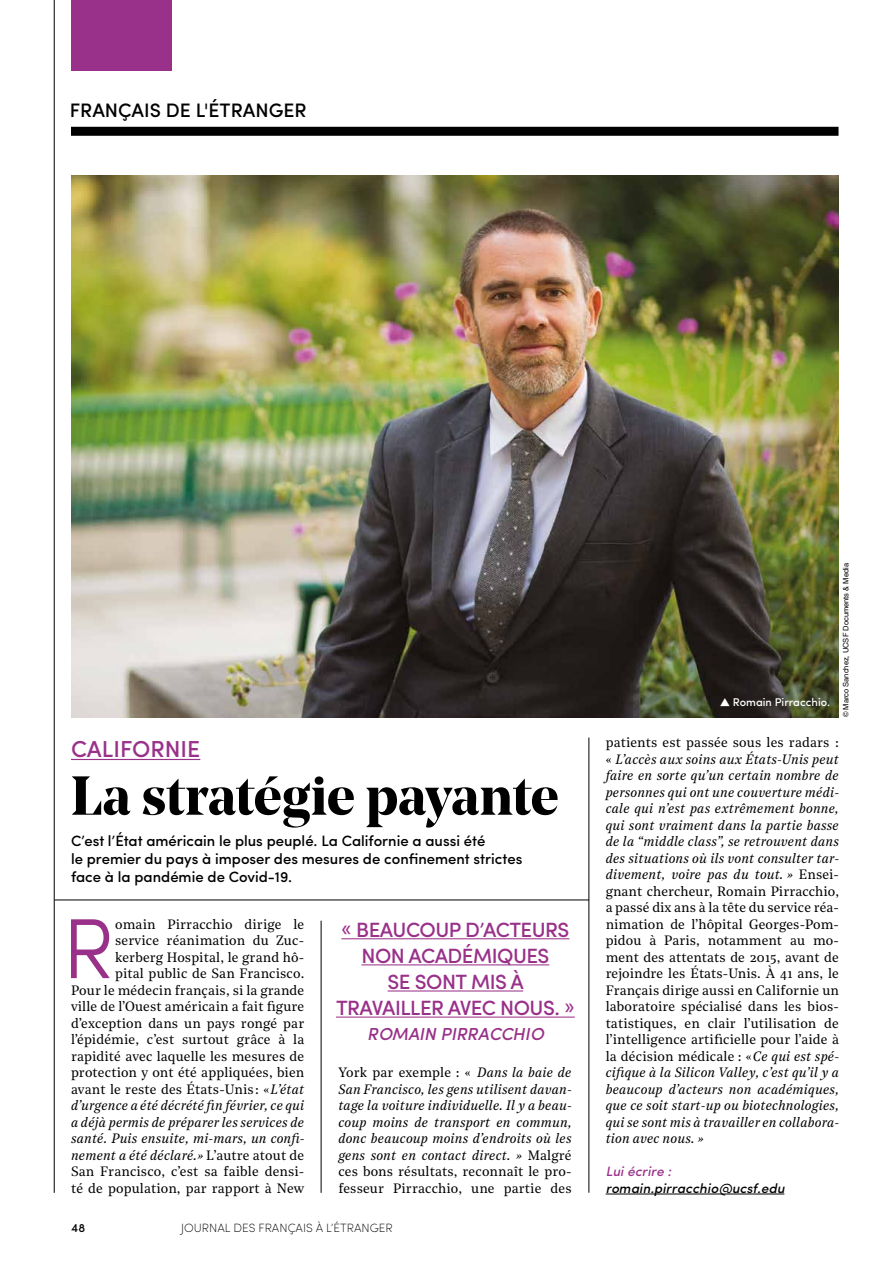
<style>
.page{position:relative;width:893px;height:1263px;background:#fff}
.page>*{position:absolute;margin:0;border:0;box-sizing:border-box;transform-origin:0 0}
.t1{font:300 85.35px "Sofia Pro";color:#993089}
.t2{font:700 54.6px "Noe Display";color:#000}
.t3{font:500 23.1px "Sofia Pro";color:#993089}
.t4{font:500 20.7px/26.1px "Sofia Pro";letter-spacing:-.025em;color:#993089;text-align:center}
.t5{font:500 19.5px "Sofia Pro";color:#000}
.t6{font:italic 500 17.4px "Sofia Pro";color:#993089}
.t7{font:500 15px/18px "Sofia Pro";color:#000}
.t8{font:italic 13.5px/16.5px "Noe Text";letter-spacing:.01em;color:#000;text-align:justify}
.t9{font:13.5px/16.5px "Noe Text";letter-spacing:.01em;color:#000;text-align:right}
.t10{font:italic 500 13.5px "Sofia Pro";letter-spacing:.01em;color:#000}
.t11{font:italic 500 13.5px "Sofia Pro";letter-spacing:.01em;color:#993089}
.t12{font:200 12px "Sofia Pro";color:#000}
.t13{font:500 12px "Sofia Pro";color:#000}
.t14{font:500 11.25px "Sofia Pro";color:#fff}
.t15{font:7.5px "Helvetica";color:#000}
.s1{font-style:italic}
.s2{font-style:normal}
</style>
<div class="page">
<hr style="left:54px;top:0;width:1px;height:1193px;background:#000">
<div style="left:71px;top:127px;width:767px;height:9px;background:#000"></div>
<div style="left:71px;top:0;width:100px;height:70px;background:#993089"></div>
<hr style="left:589px;top:737px;width:1px;height:456px;background:#000">
<hr style="left:321px;top:921px;width:1px;height:272px;background:#000">
<hr style="left:606px;top:1194px;width:178px;height:1px;background:#000">
<hr style="left:54px;top:900px;width:535px;height:1px;background:#000">
<hr style="left:71px;top:759px;width:129px;height:1px;background:#993089">
<hr style="left:341px;top:938px;width:228px;height:1px;background:#993089">
<hr style="left:361px;top:964px;width:188px;height:1px;background:#993089">
<hr style="left:388px;top:990px;width:135px;height:1px;background:#993089">
<hr style="left:336px;top:1016px;width:239px;height:1px;background:#993089">
<img style="left:71px;top:175px;width:768px;height:542px">
<svg style="left:720px;top:698px;width:10px;height:8px"></svg>
<h3 class="t5" style="left:70px;top:95px;width:238px">FRANÇAIS DE L'ÉTRANGER</h3>
<h3 class="t3" style="left:71px;top:732px;width:131px">CALIFORNIE</h3>
<h2 class="t2" style="left:71px;top:760px;width:489px">La stratégie payante</h2>
<p class="t7" style="left:71px;top:831px;width:453px">C’est l’État américain le plus peuplé. La Californie a aussi été<br>le premier du pays à imposer des mesures de confinement strictes face à la pandémie de Covid-19.</p>
<p class="t9" style="left:71px;top:915px;width:235px">omain Pirracchio dirige le service réanimation du Zuc&shy;kerberg Hospital, le grand hô-<br>pital public de San Francisco.<br>Pour le médecin français, si la grande ville de l’Ouest américain a fait figure d’exception dans un pays rongé par l’épidémie, c’est surtout grâce à la rapidité avec laquelle les mesures de protection y ont été appliquées, bien avant le reste des États-Unis : « <span class="s1">L’état d’urgence a été décrété fin février, ce qui a déjà permis de préparer les services de santé. Puis ensuite, mi-mars, un confi&shy;nement a été déclaré. »</span> L’autre atout de San Francisco, c’est sa faible densi&shy;té de population, par rapport à New</p>
<h1 class="t1" style="left:62px;top:885px;width:53px">R</h1>
<h3 class="t4" style="left:336px;top:915px;width:240px">« BEAUCOUP D’ACTEURS<br>NON ACADÉMIQUES<br>SE SONT MIS À<br>TRAVAILLER AVEC NOUS. »</h3>
<p class="t6" style="left:367px;top:1021px;width:178px">ROMAIN PIRRACCHIO</p>
<p class="t8" style="left:338px;top:1063px;width:235px"><span class="s2">York par exemple : «</span> Dans la baie de San Francisco, les gens utilisent davan&shy;tage la voiture individuelle. Il y a beau&shy;coup moins de transport en commun, donc beaucoup moins d’endroits où les gens sont en contact direct. » <span class="s2">Malgré ces bons résultats, reconnaît le pro&shy;fesseur Pirracchio, une partie des</span></p>
<p class="t13" style="left:71px;top:1219px;width:16px">48</p>
<p class="t12" style="left:181px;top:1220px;width:213px">JOURNAL DES FRANÇAIS À L’ÉTRANGER</p>
<p class="t14" style="left:733px;top:694px;width:99px">Romain Pirracchio.</p>
<p class="t15" style="left:840px;top:717px;width:155px;rotate:-90deg">© Marco Sanchez, UCSF Documents &amp; Media</p>
<p class="t8" style="left:606px;top:733px;width:235px"><span class="s2">patients est passée sous les radars : «</span> L’accès aux soins aux États-Unis peut faire en sorte qu’un certain nombre de personnes qui ont une couverture médi&shy;cale qui n’est pas extrêmement bonne, qui sont vraiment dans la partie basse de la “middle class”, se retrouvent dans des situations où ils vont consulter tar&shy;divement, voire pas du tout. » <span class="s2">Ensei&shy;gnant chercheur, Romain Pirracchio, a passé dix ans à la tête du service réa&shy;nimation de l’hôpital Georges-Pom&shy;pidou à Paris, notamment au mo&shy;ment des attentats de 2015, avant de rejoindre les États-Unis. À 41 ans, le Français dirige aussi en Californie un laboratoire spécialisé dans les bios&shy;tatistiques, en clair l’utilisation de l’intelligence artificielle pour l’aide à la décision médicale : «</span> Ce qui est spé&shy;cifique à la Silicon Valley, c’est qu’il y a beaucoup d’acteurs non académiques, que ce soit start-up ou biotechnologies, qui se sont mis à travailler en collabora&shy;tion avec nous. »</p>
<p class="t11" style="left:606px;top:1161px;width:67px">Lui écrire :</p>
<p class="t10" style="left:606px;top:1178px;width:180px">romain.pirracchio@ucsf.edu</p>
</div>
